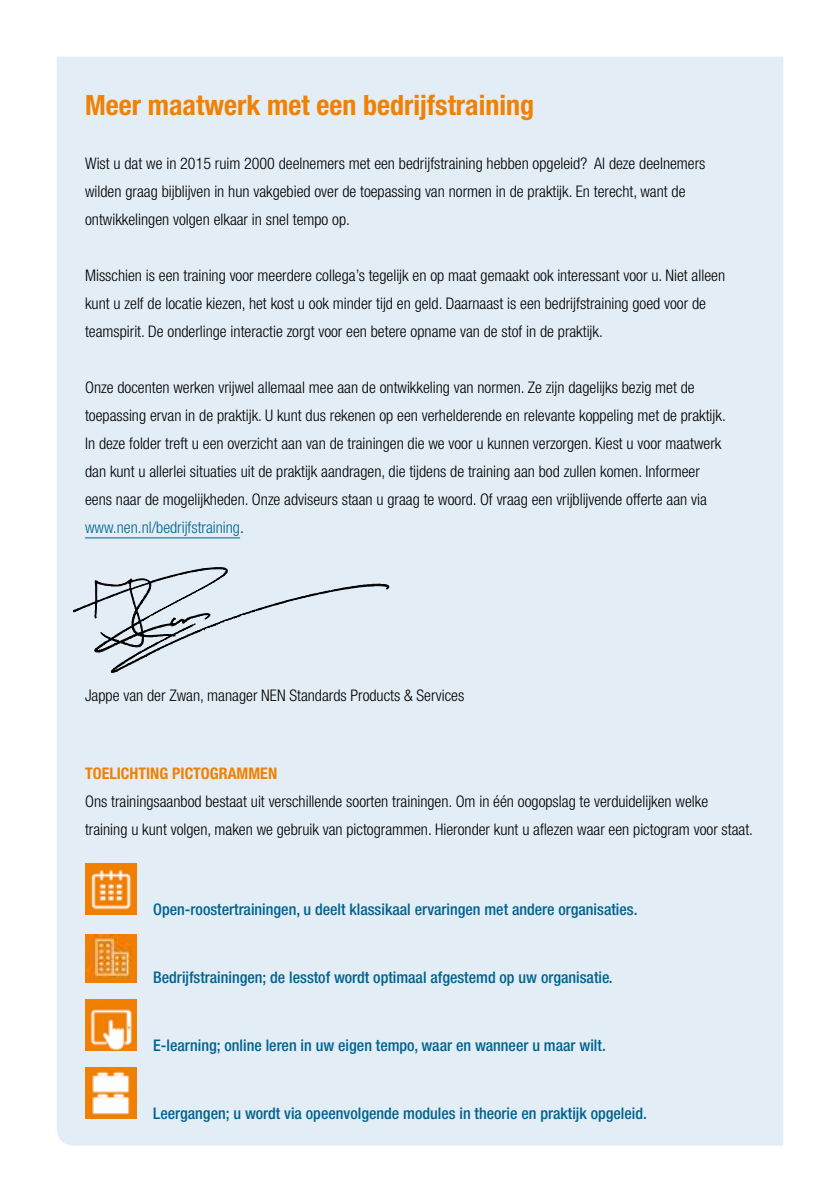
<style>
.page{position:relative;width:840px;height:1191px;background:#fff}
.page>*{position:absolute;margin:0;border:0;box-sizing:border-box;transform-origin:0 0}
.t1{font:700 condensed 28px "Helvetica Neue";color:#f08104}
.t2{font:300 condensed 16px/28px "Helvetica Neue";color:#000}
.t3{font:500 condensed 16px "Helvetica Neue";color:#00628e}
.t4{font:700 condensed 16px "Helvetica Neue";color:#f08104}
.s1{color:#00628e}
</style>
<div class="page">
<div style="left:57px;top:57px;width:725px;height:1088px;background:#e2edf5"></div>
<hr style="left:85px;top:537px;width:155px;height:1px;background:#00628e">
<svg style="left:73px;top:567px;width:316px;height:106px"></svg>
<img style="left:85px;top:863px;width:51px;height:51px">
<img style="left:85px;top:934px;width:51px;height:48px">
<img style="left:85px;top:999px;width:51px;height:51px">
<img style="left:85px;top:1067px;width:51px;height:51px">
<h1 class="t1" style="left:85px;top:88px;width:450px">Meer maatwerk met een bedrijfstraining</h1>
<p class="t2" style="left:85px;top:149px;width:621px">Wist u dat we in 2015 ruim 2000 deelnemers met een bedrijfstraining hebben opgeleid? Al deze deelnemers wilden graag bijblijven in hun vakgebied over de toepassing van normen in de praktijk. En terecht, want de ontwikkelingen volgen elkaar in snel tempo op.</p>
<p class="t2" style="left:85px;top:261px;width:641px">Misschien is een training voor meerdere collega’s tegelijk en op maat gemaakt ook interessant voor u. Niet alleen kunt u zelf de locatie kiezen, het kost u ook minder tijd en geld. Daarnaast is een bedrijfstraining goed voor de teamspirit. De onderlinge interactie zorgt voor een betere opname van de stof in de praktijk.</p>
<p class="t2" style="left:85px;top:373px;width:642px">Onze docenten werken vrijwel allemaal mee aan de ontwikkeling van normen. Ze zijn dagelijks bezig met de toepassing ervan in de praktijk. U kunt dus rekenen op een verhelderende en relevante koppeling met de praktijk.<br>In deze folder treft u een overzicht aan van de trainingen die we voor u kunnen verzorgen. Kiest u voor maatwerk dan kunt u allerlei situaties uit de praktijk aandragen, die tijdens de training aan bod zullen komen. Informeer eens naar de mogelijkheden. Onze adviseurs staan u graag te woord. Of vraag een vrijblijvende offerte aan via <span class="s1">www.nen.nl/bedrijfstraining</span>.</p>
<p class="t2" style="left:85px;top:681px;width:380px">Jappe van der Zwan, manager NEN Standards Products &amp; Services</p>
<p class="t4" style="left:85px;top:763px;width:193px">TOELICHTING PICTOGRAMMEN</p>
<p class="t2" style="left:85px;top:787px;width:669px">Ons trainingsaanbod bestaat uit verschillende soorten trainingen. Om in één oogopslag te verduidelijken welke training u kunt volgen, maken we gebruik van pictogrammen. Hieronder kunt u aflezen waar een pictogram voor staat.</p>
<p class="t3" style="left:153px;top:899px;width:485px">Open-roostertrainingen, u deelt klassikaal ervaringen met andere organisaties.</p>
<p class="t3" style="left:153px;top:967px;width:460px">Bedrijfstrainingen; de lesstof wordt optimaal afgestemd op uw organisatie.</p>
<p class="t3" style="left:153px;top:1035px;width:454px">E-learning; online leren in uw eigen tempo, waar en wanneer u maar wilt.</p>
<p class="t3" style="left:153px;top:1103px;width:495px">Leergangen; u wordt via opeenvolgende modules in theorie en praktijk opgeleid.</p>
</div>
